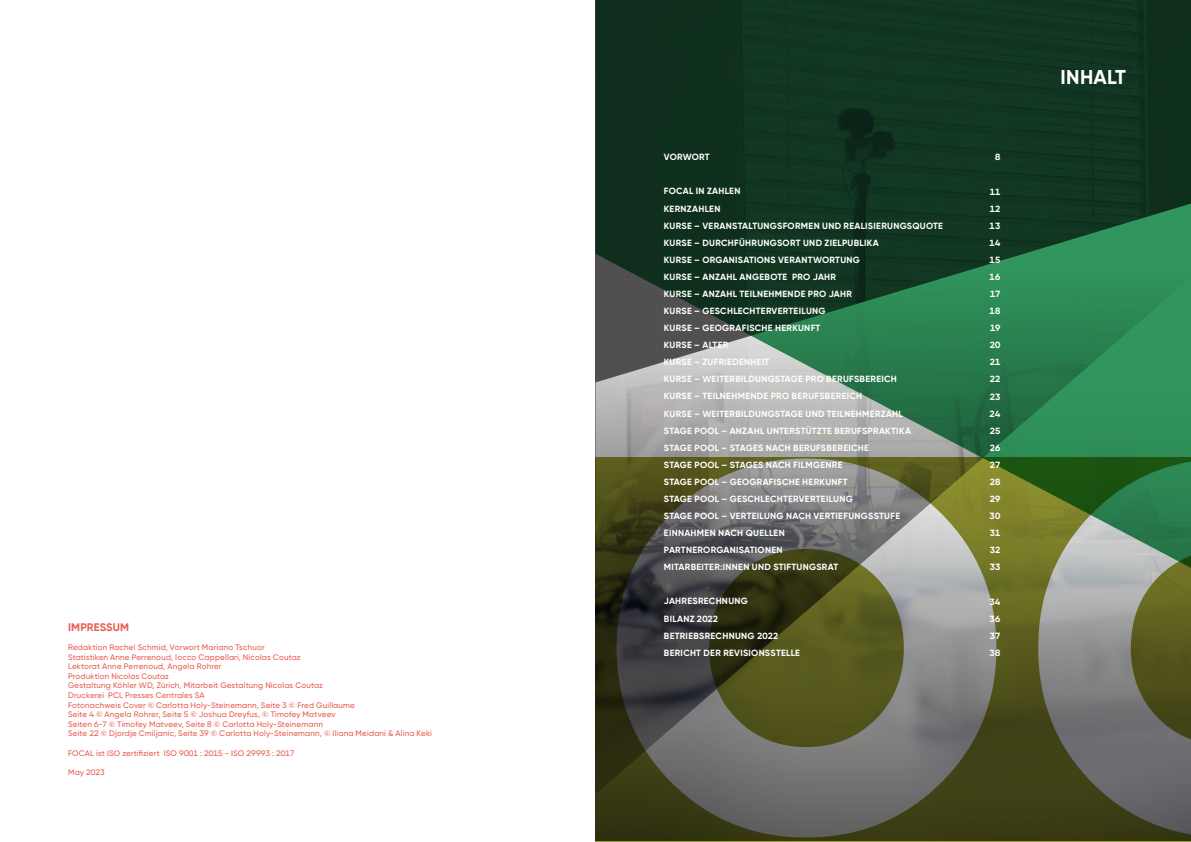
<style>
.page{position:relative;width:1191px;height:842px;background:#fff}
.page>*{position:absolute;margin:0;border:0;box-sizing:border-box;transform-origin:0 0}
.t1{font:700 20px "Gilroy";letter-spacing:.005em;color:#fff}
.t2{font:700 11px "Gilroy";letter-spacing:.015em;color:#e85b50}
.t3{font:700 9px/17.1px "Gilroy";letter-spacing:.03em;color:#fff}
.t4{font:500 8px/9.6px "Gilroy";letter-spacing:.02em;color:#e85b50}
</style>
<div class="page">
<svg style="left:595px;top:568px;width:596px;height:274px;background:#424416"></svg>
<svg style="left:616px;top:568px;width:380px;height:269px;background:#5a5b47"></svg>
<svg style="left:1038px;top:568px;width:153px;height:269px;background:#6d6e5c"></svg>
<svg style="left:595px;top:0;width:596px;height:568px;background:#375d42"></svg>
<p class="t2" style="left:68px;top:620px;width:63px">IMPRESSUM</p>
<p class="t4" style="left:68px;top:642px;width:365px">Redaktion Rachel Schmid, Vorwort Mariano Tschuor<br>Statistiken Anne Perrenoud, Iocco Cappellari, Nicolas Coutaz<br>Lektorat Anne Perrenoud, Angela Rohrer<br>Produktion Nicolas Coutaz<br>Gestaltung Köhler WD, Zürich, Mitarbeit Gestaltung Nicolas Coutaz<br>Druckerei PCL Presses Centrales SA<br>Fotonachweis Cover © Carlotta Holy-Steinemann, Seite 3 © Fred Guillaume<br>Seite 4 © Angela Rohrer, Seite 5 © Joshua Dreyfus, © Timofey Matveev<br>Seiten 6-7 © Timofey Matveev, Seite 8 © Carlotta Holy-Steinemann<br>Seite 22 © Djordje Cmiljanic, Seite 39 © Carlotta Holy-Steinemann, © Iliana Meidani &amp; Alina Keki</p>
<p class="t4" style="left:68px;top:748px;width:228px">FOCAL ist ISO zertifiziert ISO 9001 : 2015 - ISO 29993 : 2017</p>
<p class="t4" style="left:68px;top:767px;width:38px">May 2023</p>
<p class="t3" style="left:664px;top:149px;width:47px">VORWORT</p>
<p class="t3" style="left:664px;top:183px;width:281px">FOCAL IN ZAHLEN<br>KERNZAHLEN<br>KURSE – VERANSTALTUNGSFORMEN UND REALISIERUNGSQUOTE KURSE – DURCHFÜHRUNGSORT UND ZIELPUBLIKA<br>KURSE – ORGANISATIONS VERANTWORTUNG<br>KURSE – ANZAHL ANGEBOTE PRO JAHR<br>KURSE – ANZAHL TEILNEHMENDE PRO JAHR<br>KURSE – GESCHLECHTERVERTEILUNG<br>KURSE – GEOGRAFISCHE HERKUNFT<br>KURSE – ALTER<br>KURSE – ZUFRIEDENHEIT<br>KURSE – WEITERBILDUNGSTAGE PRO BERUFSBEREICH<br>KURSE – TEILNEHMENDE PRO BERUFSBEREICH<br>KURSE – WEITERBILDUNGSTAGE UND TEILNEHMERZAHL<br>STAGE POOL – ANZAHL UNTERSTÜTZTE BERUFSPRAKTIKA<br>STAGE POOL – STAGES NACH BERUFSBEREICHE<br>STAGE POOL – STAGES NACH FILMGENRE<br>STAGE POOL – GEOGRAFISCHE HERKUNFT<br>STAGE POOL – GESCHLECHTERVERTEILUNG<br>STAGE POOL – VERTEILUNG NACH VERTIEFUNGSSTUFE EINNAHMEN NACH QUELLEN<br>PARTNERORGANISATIONEN<br>MITARBEITER:INNEN UND STIFTUNGSRAT</p>
<p class="t3" style="left:664px;top:593px;width:138px">JAHRESRECHNUNG<br>BILANZ 2022<br>BETRIEBSRECHNUNG 2022<br>BERICHT DER REVISIONSSTELLE</p>
<p class="t3" style="left:995px;top:149px;width:7px">8</p>
<p class="t3" style="left:989px;top:183px;width:12px;text-align:justify">11<br>12<br>13<br>14<br>15<br>16<br>17<br>18<br>19<br>20<br>21<br>22<br>23<br>24<br>25<br>26<br>27<br>28<br>29<br>30<br>31<br>32<br>33</p>
<p class="t3" style="left:989px;top:593px;width:12px;text-align:justify">34<br>36<br>37<br>38</p>
<h1 class="t1" style="left:1060px;top:65px;width:67px">INHALT</h1>
</div>
